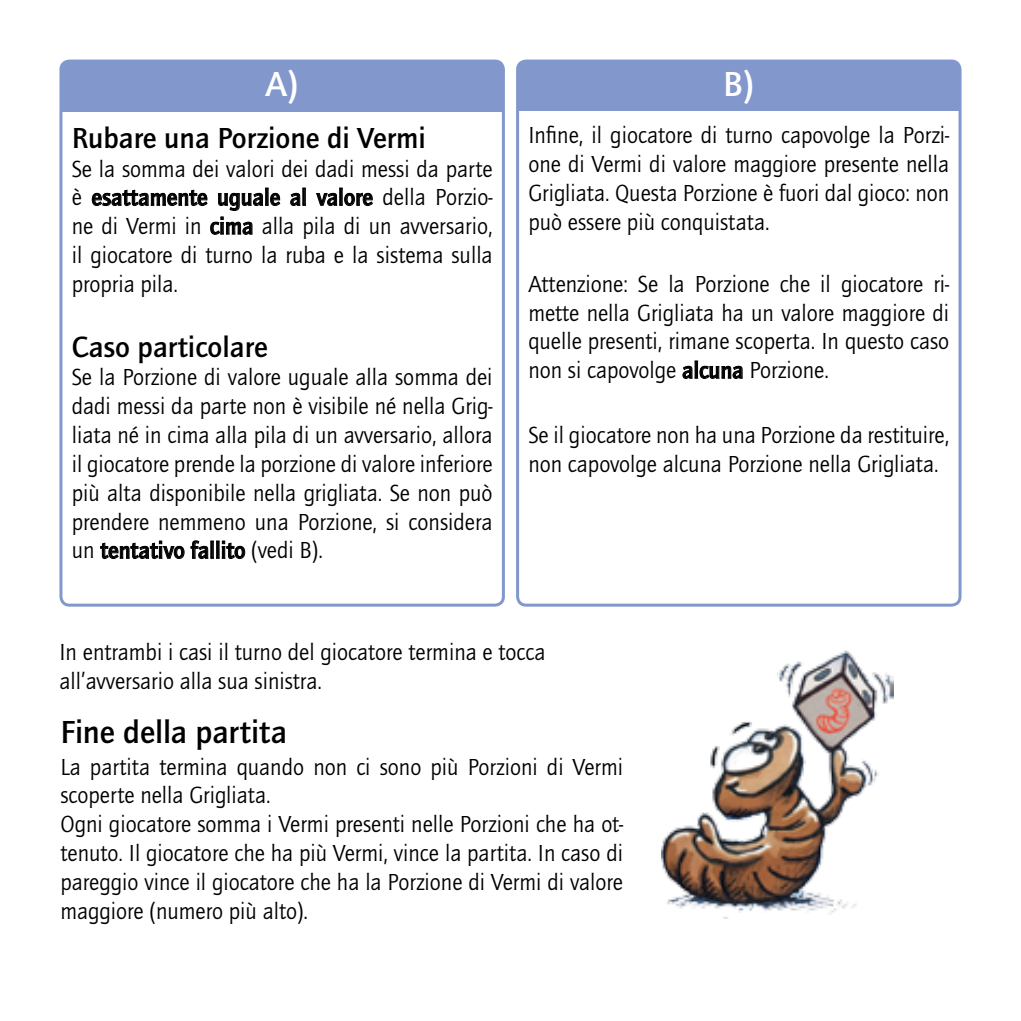
<style>
.page{position:relative;width:1021px;height:1021px;background:#fff}
.page>*{position:absolute;margin:0;border:0;box-sizing:border-box;transform-origin:0 0}
.t1{font:700 36px "Quay Itc T";color:#fff}
.t2{font:700 33px "Quay Itc T";color:#000}
.t3{font:700 30px "Quay Itc T";color:#000}
.t4{font:24px/28.8px "Quay Itc T";color:#000;text-align:justify;scale:.96 1}
.s1{font-weight:700}
</style>
<div class="page">
<img style="left:661px;top:650px;width:232px;height:268px">
<div style="left:61px;top:61px;width:442px;height:50px;background:#8298cd"></div>
<div style="left:59px;top:60px;width:446px;height:546px;border:3px solid #8298cd;border-radius:9px"></div>
<div style="left:517px;top:61px;width:443px;height:50px;background:#8298cd"></div>
<div style="left:516px;top:60px;width:445px;height:546px;border:3px solid #8298cd;border-radius:9px"></div>
<svg style="left:682px;top:360px;width:60px;height:19px"></svg>
<svg style="left:290px;top:187px;width:16px;height:19px"></svg>
<svg style="left:316px;top:187px;width:57px;height:19px"></svg>
<svg style="left:92px;top:187px;width:188px;height:48px"></svg>
<svg style="left:100px;top:540px;width:145px;height:19px"></svg>
<h1 class="t1" style="left:266px;top:63px;width:35px">A)</h1>
<h1 class="t1" style="left:723px;top:63px;width:33px">B)</h1>
<p class="t4" style="left:528px;top:120px;width:440px">Infine, il giocatore di turno capovolge la Porzi&shy;one di Vermi di valore maggiore presente nella Grigliata. Questa Porzione è fuori dal gioco: non può essere più conquistata.</p>
<p class="t4" style="left:528px;top:269px;width:440px">Attenzione: Se la Porzione che il giocatore ri&shy;mette nella Grigliata ha un valore maggiore di quelle presenti, rimane scoperta. In questo caso non si capovolge <span class="s1">alcuna</span> Porzione.</p>
<p class="t3" style="left:72px;top:120px;width:355px">Rubare una Porzione di Vermi</p>
<p class="t4" style="left:72px;top:154px;width:440px">Se la somma dei valori dei dadi messi da parte è <span class="s1">esattamente uguale al valore</span> della Porzio&shy;ne di Vermi in <span class="s1">cima</span> alla pila di un avversario, il giocatore di turno la ruba e la sistema sulla propria pila.</p>
<p class="t3" style="left:72px;top:329px;width:198px">Caso particolare</p>
<p class="t4" style="left:72px;top:363px;width:440px">Se la Porzione di valore uguale alla somma dei dadi messi da parte non è visibile né nella Grig&shy;liata né in cima alla pila di un avversario, allora il giocatore prende la porzione di valore inferiore più alta disponibile nella grigliata. Se non può prendere nemmeno una Porzione, si considera un <span class="s1">tentativo fallito</span> (vedi B).</p>
<p class="t4" style="left:528px;top:420px;width:440px">Se il giocatore non ha una Porzione da restituire, non capovolge alcuna Porzione nella Grigliata.</p>
<p class="t4" style="left:60px;top:637px;width:507px">In entrambi i casi il turno del giocatore termina e tocca all’avversario alla sua sinistra.</p>
<h2 class="t2" style="left:60px;top:712px;width:228px">Fine della partita</h2>
<p class="t4" style="left:60px;top:752px;width:587px;text-align:left">La partita termina quando non ci sono più Porzioni di Vermi scoperte nella Grigliata.<br>Ogni giocatore somma i Vermi presenti nelle Porzioni che ha ot&shy;tenuto. Il giocatore che ha più Vermi, vince la partita. In caso di pareggio vince il giocatore che ha la Porzione di Vermi di valore maggiore (numero più alto).</p>
</div>
